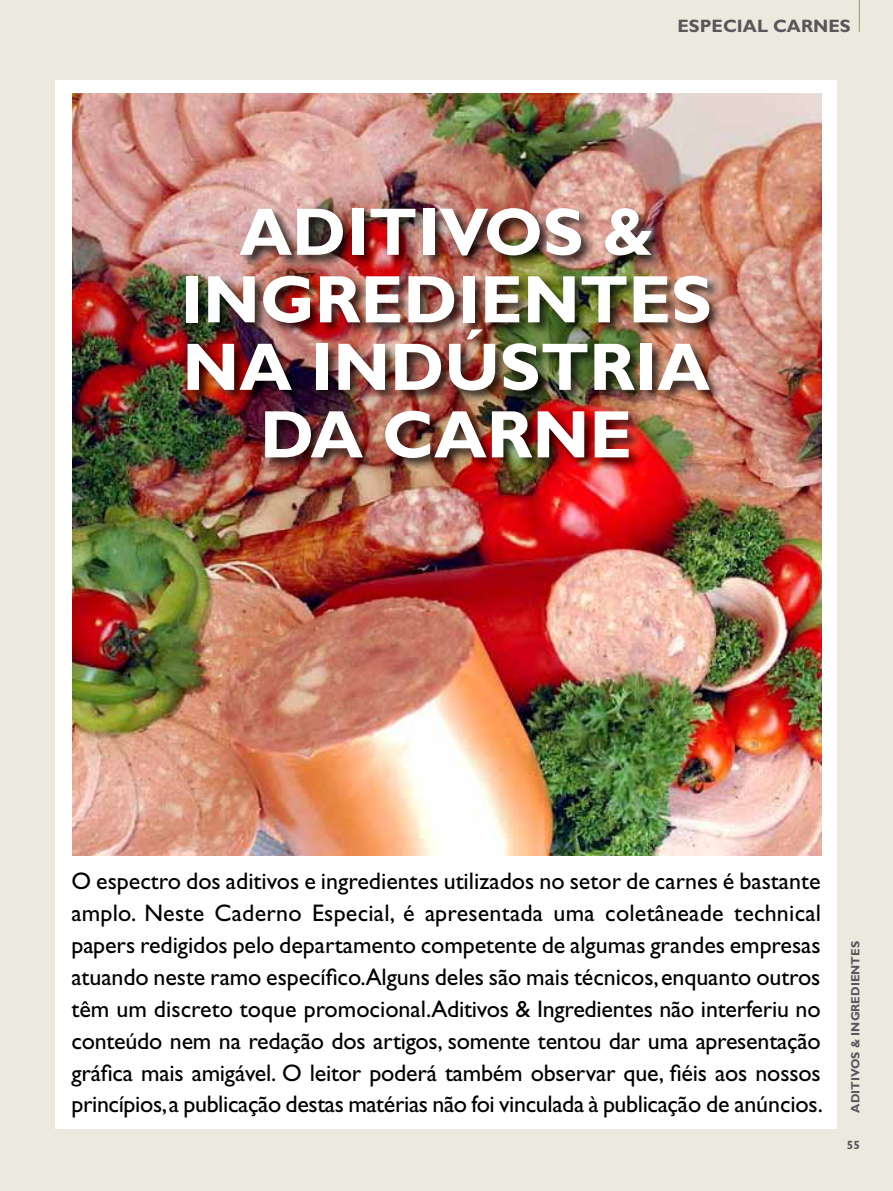
<style>
.page{position:relative;width:893px;height:1191px;background:#fff}
.page>*{position:absolute;margin:0;border:0;box-sizing:border-box;transform-origin:0 0}
.t1{font:700 67.5px "Gill Sans";color:#fff}
.t2{font:24px/31.8px "Gill Sans";letter-spacing:-.015em;color:#000;text-align:justify}
.t3{font:700 18px "Gill Sans";color:#58585a}
.t4{font:700 12px "Gill Sans";color:#58585a}
</style>
<div class="page">
<div style="left:0;top:0;width:893px;height:79px;background:#eceade"></div>
<div style="left:837px;top:0;width:56px;height:1191px;background:#eceade"></div>
<div style="left:0;top:0;width:55px;height:1191px;background:#eceade"></div>
<div style="left:0;top:1129px;width:893px;height:62px;background:#eceade"></div>
<hr style="left:859px;top:0;width:1px;height:32px;background:#919770">
<img style="left:72px;top:94px;width:749px;height:762px">
<div style="left:184px;top:205px;width:540px;height:266px;background:#000;opacity:.75"></div>
<p class="t3" style="left:678px;top:15px;width:175px">ESPECIAL CARNES</p>
<h1 class="t1" style="left:239px;top:192px;width:95px">ADITIVOS</h1>
<h1 class="t1" style="left:602px;top:192px;width:52px">&amp;</h1>
<h1 class="t1" style="left:181px;top:260px;width:70px">INGREDIENTES</h1>
<h1 class="t1" style="left:182px;top:327px;width:529px">NA INDÚSTRIA</h1>
<h1 class="t1" style="left:260px;top:395px;width:374px">DA CARNE</h1>
<p class="t2" style="left:71px;top:865px;width:753px">O espectro dos aditivos e ingredientes utilizados no setor de carnes é bastante amplo. Neste Caderno Especial, é apresentada uma coletâneade technical papers redigidos pelo departamento competente de algumas grandes empresas atuando neste ramo específico.Alguns deles são mais técnicos, enquanto outros têm um discreto toque promocional.Aditivos &amp; Ingredientes não interferiu no conteúdo nem na redação dos artigos, somente tentou dar uma apresentação gráfica mais amigável. O leitor poderá também observar que, fiéis aos nossos princípios, a publicação destas matérias não foi vinculada à publicação de anúncios.</p>
<p class="t4" style="left:848px;top:1112px;width:173px;rotate:-90deg">ADITIVOS &amp; INGREDIENTES</p>
<p class="t4" style="left:847px;top:1137px;width:15px">55</p>
</div>
